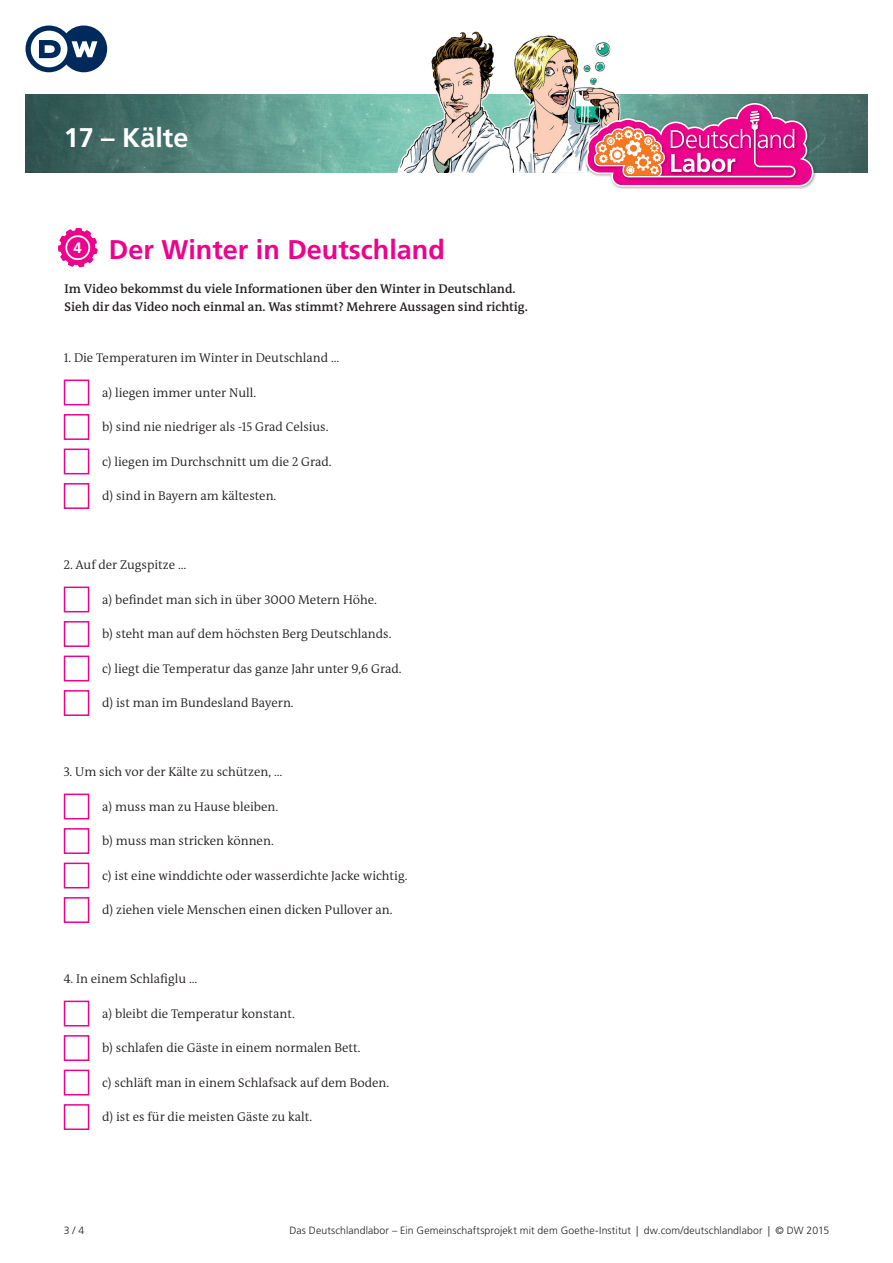
<style>
.page{position:relative;width:893px;height:1263px;background:#fff}
.page>*{position:absolute;margin:0;border:0;box-sizing:border-box;transform-origin:0 0}
.t1{font:700 27px "Frutiger LT Std";color:#ed028c}
.t2{font:700 27px "Frutiger LT Std";color:#fff}
.t3{font:300 12.75px "DW The Antiqua B W4";color:#231f20}
.t4{font:600 12.75px/17.2px "DW The Antiqua B W6";color:#231f20}
.t5{font:300 10.5px "Frutiger LT Std";letter-spacing:.01em;color:#231f20}
</style>
<div class="page">
<img style="left:26px;top:95px;width:841px;height:77px">
<img style="left:523px;top:35px;width:103px;height:138px">
<img style="left:383px;top:31px;width:140px;height:142px">
<img style="left:584px;top:101px;width:234px;height:88px">
<svg style="left:585px;top:102px;width:229px;height:85px;background:#cb6197"></svg>
<svg style="left:26px;top:26px;width:81px;height:46px"></svg>
<svg style="left:58px;top:228px;width:40px;height:39px"></svg>
<div style="left:67px;top:237px;width:21px;height:21px;background:#ed028c;border-radius:50%"></div>
<div style="left:64px;top:380px;width:25px;height:25px;border:2px solid #ed028c"></div>
<div style="left:64px;top:448px;width:25px;height:26px;border:2px solid #ed028c"></div>
<div style="left:64px;top:414px;width:25px;height:26px;border:2px solid #ed028c"></div>
<div style="left:64px;top:483px;width:25px;height:26px;border:2px solid #ed028c"></div>
<div style="left:64px;top:586px;width:25px;height:26px;border:2px solid #ed028c"></div>
<div style="left:64px;top:656px;width:25px;height:25px;border:2px solid #ed028c"></div>
<div style="left:64px;top:621px;width:25px;height:26px;border:2px solid #ed028c"></div>
<div style="left:64px;top:690px;width:25px;height:26px;border:2px solid #ed028c"></div>
<div style="left:64px;top:794px;width:25px;height:25px;border:2px solid #ed028c"></div>
<div style="left:64px;top:862px;width:25px;height:26px;border:2px solid #ed028c"></div>
<div style="left:64px;top:828px;width:25px;height:26px;border:2px solid #ed028c"></div>
<div style="left:64px;top:897px;width:25px;height:26px;border:2px solid #ed028c"></div>
<div style="left:64px;top:1001px;width:25px;height:25px;border:2px solid #ed028c"></div>
<div style="left:64px;top:1070px;width:25px;height:25px;border:2px solid #ed028c"></div>
<div style="left:64px;top:1035px;width:25px;height:26px;border:2px solid #ed028c"></div>
<div style="left:64px;top:1104px;width:25px;height:26px;border:2px solid #ed028c"></div>
<h1 class="t2" style="left:64px;top:121px;width:126px">17 – Kälte</h1>
<h1 class="t1" style="left:73px;top:234px;width:373px"><sup>4</sup> Der Winter in Deutschland</h1>
<p class="t4" style="left:65px;top:280px;width:465px">Im Video bekommst du viele Informationen über den Winter in Deutschland.<br>Sieh dir das Video noch einmal an. Was stimmt? Mehrere Aussagen sind richtig.</p>
<p class="t3" style="left:64px;top:350px;width:277px">1. Die Temperaturen im Winter in Deutschland …</p>
<p class="t3" style="left:102px;top:384px;width:156px">a) liegen immer unter Null.</p>
<p class="t3" style="left:102px;top:419px;width:228px">b) sind nie niedriger als -15 Grad Celsius.</p>
<p class="t3" style="left:102px;top:453px;width:231px">c) liegen im Durchschnitt um die 2 Grad.</p>
<p class="t3" style="left:102px;top:488px;width:176px">d) sind in Bayern am kältesten.</p>
<p class="t3" style="left:64px;top:557px;width:124px">2. Auf der Zugspitze …</p>
<p class="t3" style="left:102px;top:591px;width:277px">a) befindet man sich in über 3000 Metern Höhe.</p>
<p class="t3" style="left:102px;top:626px;width:291px">b) steht man auf dem höchsten Berg Deutschlands.</p>
<p class="t3" style="left:102px;top:660px;width:301px">c) liegt die Temperatur das ganze Jahr unter 9,6 Grad.</p>
<p class="t3" style="left:102px;top:695px;width:193px">d) ist man im Bundesland Bayern.</p>
<p class="t3" style="left:64px;top:764px;width:220px">3. Um sich vor der Kälte zu schützen, …</p>
<p class="t3" style="left:102px;top:798px;width:178px">a) muss man zu Hause bleiben.</p>
<p class="t3" style="left:102px;top:833px;width:173px">b) muss man stricken können.</p>
<p class="t3" style="left:102px;top:867px;width:307px">c) ist eine winddichte oder wasserdichte Jacke wichtig.</p>
<p class="t3" style="left:102px;top:902px;width:292px">d) ziehen viele Menschen einen dicken Pullover an.</p>
<p class="t3" style="left:64px;top:971px;width:135px">4. In einem Schlafiglu …</p>
<p class="t3" style="left:102px;top:1005px;width:194px">a) bleibt die Temperatur konstant.</p>
<p class="t3" style="left:102px;top:1040px;width:260px">b) schlafen die Gäste in einem normalen Bett.</p>
<p class="t3" style="left:102px;top:1074px;width:289px">c) schläft man in einem Schlafsack auf dem Boden.</p>
<p class="t3" style="left:102px;top:1109px;width:212px">d) ist es für die meisten Gäste zu kalt.</p>
<p class="t5" style="left:64px;top:1224px;width:22px">3 / 4</p>
<p class="t5" style="left:289px;top:1224px;width:541px">Das Deutschlandlabor – Ein Gemeinschaftsprojekt mit dem Goethe-Institut | dw.com/deutschlandlabor | © DW 2015</p>
</div>
